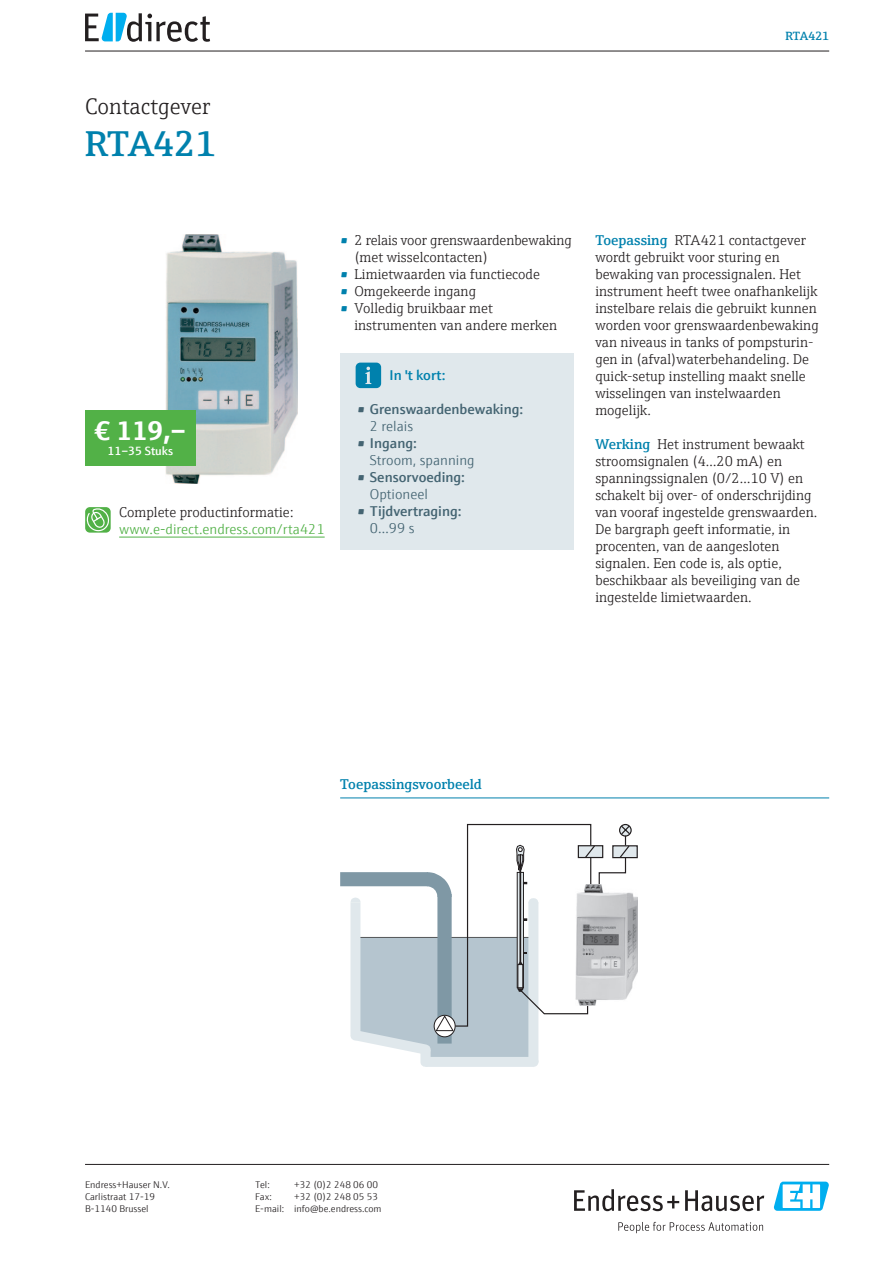
<style>
.page{position:relative;width:893px;height:1263px;background:#fff}
.page>*{position:absolute;margin:0;border:0;box-sizing:border-box;transform-origin:0 0}
.t1{font:600 36px "E+H Serif";color:#0081ad}
.t2{font:700 27px "E+H Sans";color:#fff}
.t3{font:300 22.5px "E+H Serif";color:#231f20}
.t4{font:300 14.25px/17px "E+H Serif";color:#231f20}
.t5{font:600 14.25px "E+H Sans";color:#446472}
.t6{font:300 14.25px "E+H Sans";color:#446472}
.t7{font:300 14.25px "E+H Sans";color:#52b147}
.t8{font:600 14.25px "E+H Serif";color:#0081ad}
.t9{font:600 14.25px "E+H Sans";color:#0081ad}
.t10{font:600 12px "E+H Sans";color:#fff}
.t11{font:600 12px "E+H Serif";color:#0081ad}
.t12{font:300 9.75px/11.7px "E+H Sans";color:#231f20}
.s1{font-weight:600;color:#0081ad}
</style>
<div class="page">
<img style="left:166px;top:235px;width:132px;height:249px">
<hr style="left:119px;top:537px;width:206px;height:1px;background:#52b147">
<svg style="left:85px;top:507px;width:26px;height:26px"></svg>
<svg style="left:87px;top:507px;width:23px;height:25px"></svg>
<hr style="left:340px;top:798px;width:489px;height:1px;background:#0081ad">
<div style="left:340px;top:353px;width:234px;height:197px;background:#e0e8ec"></div>
<svg style="left:356px;top:363px;width:25px;height:25px"></svg>
<div style="left:613px;top:846px;width:24px;height:11px;background:#e0e8ec"></div>
<div style="left:612px;top:845px;width:26px;height:13px;border:1px solid #231f20"></div>
<div style="left:619px;top:824px;width:13px;height:13px;border:1px solid #231f20;border-radius:50%"></div>
<img style="left:631px;top:893px;width:7px;height:97px">
<svg style="left:340px;top:824px;width:291px;height:243px"></svg>
<div style="left:85px;top:410px;width:111px;height:56px;background:#52b147"></div>
<svg style="left:85px;top:13px;width:125px;height:29px"></svg>
<svg style="left:574px;top:1189px;width:105px;height:22px"></svg>
<svg style="left:685px;top:1190px;width:79px;height:21px"></svg>
<svg style="left:618px;top:1222px;width:145px;height:11px"></svg>
<svg style="left:773px;top:1181px;width:56px;height:30px"></svg>
<hr style="left:85px;top:1164px;width:744px;height:1px;background:#231f20">
<hr style="left:85px;top:51px;width:744px;height:1px;background:#231f20">
<h3 class="t3" style="left:85px;top:90px;width:127px">Contactgever</h3>
<h1 class="t1" style="left:85px;top:117px;width:132px">RTA421</h1>
<p class="t11" style="left:786px;top:27px;width:45px">RTA421</p>
<h2 class="t2" style="left:94px;top:409px;width:93px">€ 119,–</h2>
<p class="t10" style="left:108px;top:441px;width:67px">11–35 Stuks</p>
<p class="t4" style="left:119px;top:503px;width:176px">Complete productinformatie:</p>
<p class="t7" style="left:119px;top:519px;width:207px">www.e-direct.endress.com/rta421</p>
<p class="t4" style="left:354px;top:230px;width:219px;text-indent:-14px"><span class="s1">•</span> 2 relais voor grenswaardenbewaking (met wisselcontacten)</p>
<p class="t4" style="left:340px;top:264px;width:201px"><span class="s1">•</span> Limietwaarden via functiecode</p>
<p class="t4" style="left:340px;top:282px;width:137px"><span class="s1">•</span> Omgekeerde ingang</p>
<p class="t4" style="left:354px;top:299px;width:204px;text-indent:-14px"><span class="s1">•</span> Volledig bruikbaar met instrumenten van andere merken</p>
<p class="t9" style="left:390px;top:364px;width:57px">In 't kort:</p>
<p class="t5" style="left:357px;top:398px;width:168px">• Grenswaardenbewaking:</p>
<p class="t6" style="left:370px;top:416px;width:45px">2 relais</p>
<p class="t5" style="left:357px;top:432px;width:61px">• Ingang:</p>
<p class="t6" style="left:370px;top:450px;width:106px">Stroom, spanning</p>
<p class="t5" style="left:357px;top:466px;width:109px">• Sensorvoeding:</p>
<p class="t6" style="left:370px;top:484px;width:60px">Optioneel</p>
<p class="t5" style="left:357px;top:500px;width:106px">• Tijdvertraging:</p>
<p class="t6" style="left:370px;top:518px;width:46px">0…99 s</p>
<p class="t4" style="left:595px;top:230px;width:225px"><span class="s1">Toepassing</span> RTA421 contactgever wordt gebruikt voor sturing en bewaking van processignalen. Het instrument heeft twee onafhankelijk instelbare relais die gebruikt kunnen worden voor grenswaardenbewaking van niveaus in tanks of pompsturin&shy;gen in (afval)waterbehandeling. De quick-setup instelling maakt snelle wisselingen van instelwaarden mogelijk.</p>
<p class="t4" style="left:595px;top:435px;width:223px"><span class="s1">Werking</span> Het instrument bewaakt stroomsignalen (4…20 mA) en spanningssignalen (0/2…10 V) en schakelt bij over- of onderschrijding van vooraf ingestelde grenswaarden.<br>De bargraph geeft informatie, in procenten, van de aangesloten signalen. Een code is, als optie, beschikbaar als beveiliging van de ingestelde limietwaarden.</p>
<p class="t8" style="left:340px;top:773px;width:143px">Toepassingsvoorbeeld</p>
<p class="t12" style="left:85px;top:1178px;width:86px">Endress+Hauser N.V.<br>Carlistraat 17-19<br>B-1140 Brussel</p>
<p class="t12" style="left:255px;top:1178px;width:16px">Tel:</p>
<p class="t12" style="left:294px;top:1178px;width:85px">+32 (0)2 248 06 00</p>
<p class="t12" style="left:255px;top:1190px;width:128px;text-indent:39px">+32 (0)2 248 05 53<br>E-mail: info@be.endress.com</p>
<p class="t12" style="left:255px;top:1190px;width:18px">Fax:</p>
</div>
